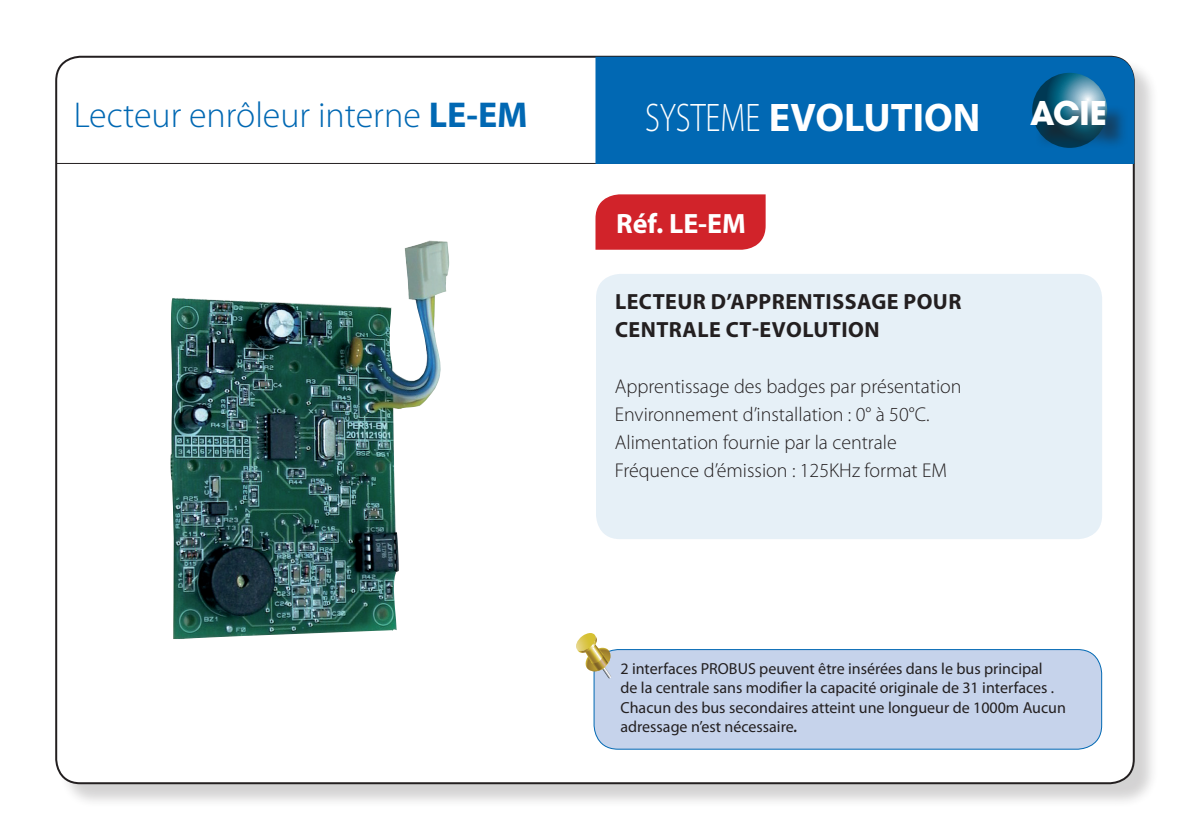
<style>
.page{position:relative;width:1191px;height:840px;background:#fff}
.page>*{position:absolute;margin:0;border:0;box-sizing:border-box;transform-origin:0 0}
.t1{font:700 40px "Myriad Pro";color:#fff}
.t2{font:300 36px "Myriad Pro";color:#0168b3}
.t3{font:700 36px "Avant Garde Gothic Itc T";color:#fff}
.t4{font:700 28px "Myriad Pro";color:#fff}
.t5{font:700 22px "Myriad Pro";letter-spacing:.02em;color:#231f20}
.t6{font:300 20px "Myriad Pro";color:#231f20}
.t7{font:16px/19.2px "Myriad Pro";color:#231f20}
.s1{font-weight:700}
.s2{font-weight:300}
.s3{font-weight:600;font-style:italic}
</style>
<div class="page">
<div style="left:58px;top:59px;width:1101px;height:749px;background:#231f20;opacity:.2"></div>
<div style="left:56px;top:57px;width:1077px;height:725px;background:#fff;border-radius:24px"></div>
<hr style="left:56px;top:163px;width:1078px;height:1px;background:#231f20">
<div style="left:595px;top:57px;width:539px;height:107px;background:#0168b3"></div>
<svg style="left:1032px;top:73px;width:75px;height:75px"></svg>
<div style="left:596px;top:274px;width:506px;height:265px;background:#e6f0f7;border-radius:24px"></div>
<div style="left:594px;top:649px;width:507px;height:99px;background:#c6d3eb;border-radius:24px"></div>
<div style="left:593px;top:648px;width:509px;height:101px;border:1px solid #0168b3;border-radius:24px"></div>
<div style="left:595px;top:194px;width:170px;height:55px;background:#d1232a"></div>
<div style="left:1034px;top:104px;width:95px;height:45px;background:#231f20;opacity:.75"></div>
<svg style="left:576px;top:633px;width:36px;height:45px"></svg>
<img style="left:170px;top:240px;width:280px;height:398px">
<p class="t2" style="left:74px;top:93px;width:455px">Lecteur enrôleur interne <span class="s1">LE-EM</span></p>
<p class="t1" style="left:645px;top:91px;width:337px"><span class="s2">SYSTEME</span> EVOLUTION</p>
<p class="t4" style="left:616px;top:205px;width:131px">Réf. LE-EM</p>
<p class="t5" style="left:615px;top:287px;width:348px">LECTEUR D’APPRENTISSAGE POUR</p>
<p class="t5" style="left:615px;top:315px;width:266px">CENTRALE CT-EVOLUTION</p>
<p class="t6" style="left:615px;top:374px;width:348px">Apprentissage des badges par présentation</p>
<p class="t6" style="left:615px;top:402px;width:316px">Environnement d’installation : 0° à 50°C.</p>
<p class="t6" style="left:615px;top:430px;width:284px">Alimentation fournie par la centrale</p>
<p class="t6" style="left:615px;top:458px;width:334px">Fréquence d’émission : 125KHz format EM</p>
<p class="t3" style="left:1030px;top:91px;width:78px">ACIE</p>
<p class="t7" style="left:620px;top:658px;width:447px">2 interfaces PROBUS peuvent être insérées dans le bus principal<br>de la centrale sans modifier la capacité originale de 31 interfaces .<br>Chacun des bus secondaires atteint une longueur de 1000m Aucun adressage n’est nécessaire<span class="s3">.</span></p>
</div>
